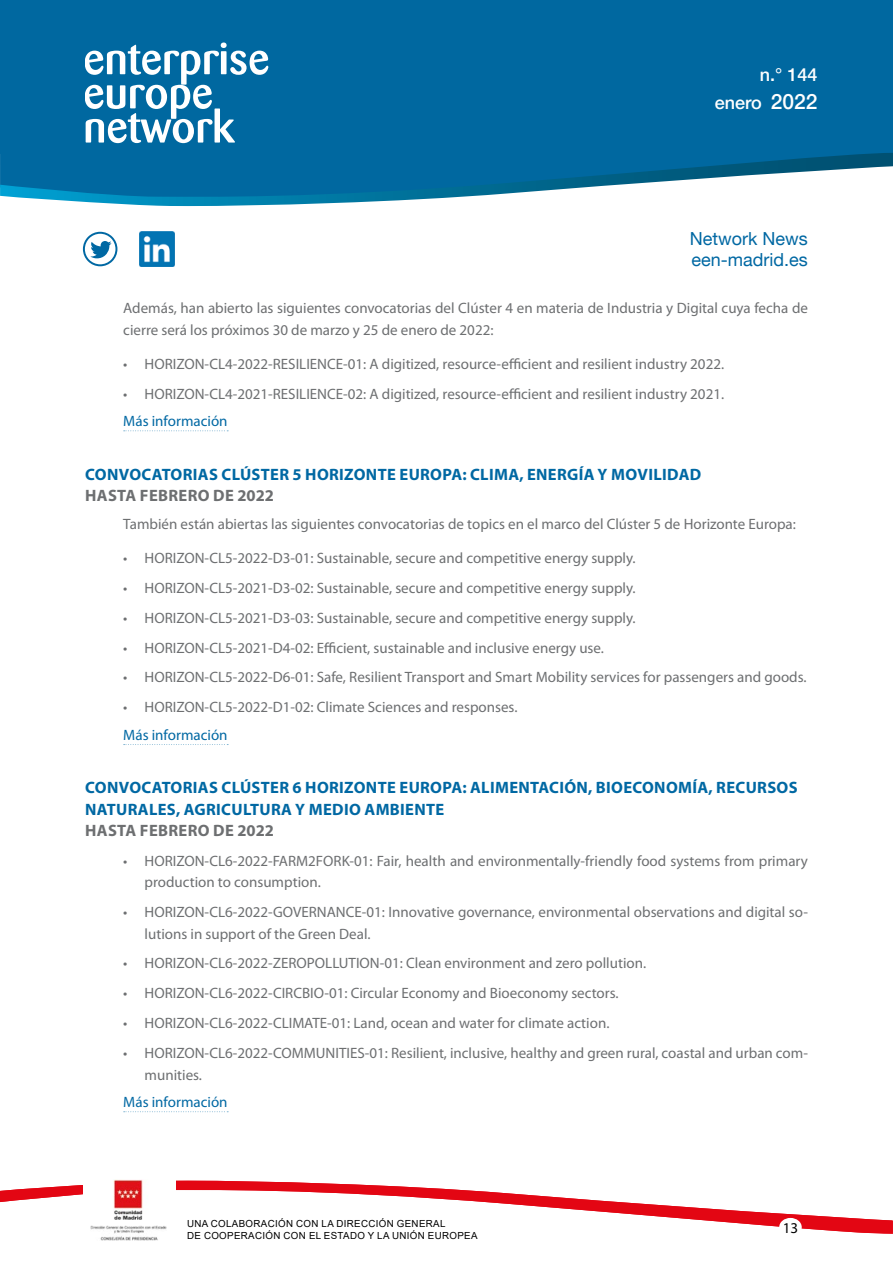
<style>
.page{position:relative;width:893px;height:1263px;background:#fff}
.page>*{position:absolute;margin:0;border:0;box-sizing:border-box;transform-origin:0 0}
.t1{font:18px/21.3px "Helvetica Neue LT";color:#0068a3}
.t2{font:500 18px/28.2px "Helvetica Neue LT";color:#fff;text-align:right}
.LADILLO_02{font:700 16.5px/21.3px "Myriad Pro";letter-spacing:.02em;color:#0068a3}
.LADILLO_GRIS{font:700 16.5px "Myriad Pro";letter-spacing:.02em;color:#6d6f71}
.TEXTO{font:15px/21.3px "Myriad Pro";color:#6d6f71}
.TEXTO-2{font:15px "Myriad Pro";color:#0068a3}
.t3{font:15px "Myriad Pro";color:#000}
.t4{font:9.75px/11.7px "Arial";letter-spacing:.035em;color:#000}
.s1{font-size:21px}
</style>
<div class="page">
<div style="left:0;top:0;width:893px;height:153px;background:#0068a0"></div>
<svg style="left:0;top:153px;width:893px;height:53px"></svg>
<svg style="left:85px;top:43px;width:183px;height:100px"></svg>
<svg style="left:82px;top:231px;width:36px;height:36px"></svg>
<img style="left:139px;top:232px;width:35px;height:34px">
<svg style="left:0;top:1181px;width:892px;height:52px"></svg>
<div style="left:83px;top:1179px;width:93px;height:61px;background:#fff"></div>
<img style="left:91px;top:1179px;width:76px;height:61px">
<div style="left:779px;top:1218px;width:23px;height:18px;background:#fff;border-radius:50%"></div>
<svg style="left:124px;top:430px;width:104px;height:1px"></svg>
<svg style="left:124px;top:744px;width:104px;height:1px"></svg>
<svg style="left:124px;top:1111px;width:104px;height:1px"></svg>
<p class="t2" style="left:715px;top:60px;width:104px">n.° 144 enero <span class="s1">2022</span></p>
<p class="t1" style="left:690px;top:227px;width:119px">Network News een-madrid.es</p>
<p class="TEXTO" style="left:123px;top:297px;width:686px">Además, han abierto las siguientes convocatorias del Clúster 4 en materia de Industria y Digital cuya fecha de cierre será los próximos 30 de marzo y 25 de enero de 2022:</p>
<p class="TEXTO" style="left:123px;top:353px;width:602px">• HORIZON-CL4-2022-RESILIENCE-01: A digitized, resource-efficient and resilient industry 2022.</p>
<p class="TEXTO" style="left:123px;top:383px;width:602px">• HORIZON-CL4-2021-RESILIENCE-02: A digitized, resource-efficient and resilient industry 2021.</p>
<p class="TEXTO-2" style="left:123px;top:412px;width:106px">Más información</p>
<p class="LADILLO_02" style="left:85px;top:463px;width:618px">CONVOCATORIAS CLÚSTER 5 HORIZONTE EUROPA: CLIMA, ENERGÍA Y MOVILIDAD</p>
<p class="LADILLO_GRIS" style="left:85px;top:485px;width:190px">HASTA FEBRERO DE 2022</p>
<p class="TEXTO" style="left:123px;top:513px;width:674px">También están abiertas las siguientes convocatorias de topics en el marco del Clúster 5 de Horizonte Europa:</p>
<p class="TEXTO" style="left:123px;top:547px;width:514px">• HORIZON-CL5-2022-D3-01: Sustainable, secure and competitive energy supply.</p>
<p class="TEXTO" style="left:123px;top:577px;width:514px">• HORIZON-CL5-2021-D3-02: Sustainable, secure and competitive energy supply.</p>
<p class="TEXTO" style="left:123px;top:607px;width:514px">• HORIZON-CL5-2021-D3-03: Sustainable, secure and competitive energy supply.</p>
<p class="TEXTO" style="left:123px;top:637px;width:482px">• HORIZON-CL5-2021-D4-02: Efficient, sustainable and inclusive energy use.</p>
<p class="TEXTO" style="left:123px;top:666px;width:685px">• HORIZON-CL5-2022-D6-01: Safe, Resilient Transport and Smart Mobility services for passengers and goods.</p>
<p class="TEXTO" style="left:123px;top:696px;width:396px">• HORIZON-CL5-2022-D1-02: Climate Sciences and responses.</p>
<p class="TEXTO-2" style="left:123px;top:726px;width:106px">Más información</p>
<p class="LADILLO_02" style="left:85px;top:776px;width:714px">CONVOCATORIAS CLÚSTER 6 HORIZONTE EUROPA: ALIMENTACIÓN, BIOECONOMÍA, RECURSOS<br>NATURALES, AGRICULTURA Y MEDIO AMBIENTE</p>
<p class="LADILLO_GRIS" style="left:85px;top:820px;width:190px">HASTA FEBRERO DE 2022</p>
<p class="TEXTO" style="left:145px;top:850px;width:665px;text-indent:-21px">• HORIZON-CL6-2022-FARM2FORK-01: Fair, health and environmentally-friendly food systems from primary production to consumption.</p>
<p class="TEXTO" style="left:145px;top:901px;width:665px;text-indent:-21px">• HORIZON-CL6-2022-GOVERNANCE-01: Innovative governance, environmental observations and digital so&shy;lutions in support of the Green Deal.</p>
<p class="TEXTO" style="left:123px;top:952px;width:524px">• HORIZON-CL6-2022-ZEROPOLLUTION-01: Clean environment and zero pollution.</p>
<p class="TEXTO" style="left:123px;top:982px;width:497px">• HORIZON-CL6-2022-CIRCBIO-01: Circular Economy and Bioeconomy sectors.</p>
<p class="TEXTO" style="left:123px;top:1012px;width:488px">• HORIZON-CL6-2022-CLIMATE-01: Land, ocean and water for climate action.</p>
<p class="TEXTO" style="left:145px;top:1042px;width:665px;text-indent:-21px">• HORIZON-CL6-2022-COMMUNITIES-01: Resilient, inclusive, healthy and green rural, coastal and urban com&shy;munities.</p>
<p class="TEXTO-2" style="left:123px;top:1093px;width:106px">Más información</p>
<p class="t4" style="left:187px;top:1218px;width:292px">UNA COLABORACIÓN CON LA DIRECCIÓN GENERAL<br>DE COOPERACIÓN CON EL ESTADO Y LA UNIÓN EUROPEA</p>
<p class="t3" style="left:783px;top:1218px;width:17px">13</p>
</div>
